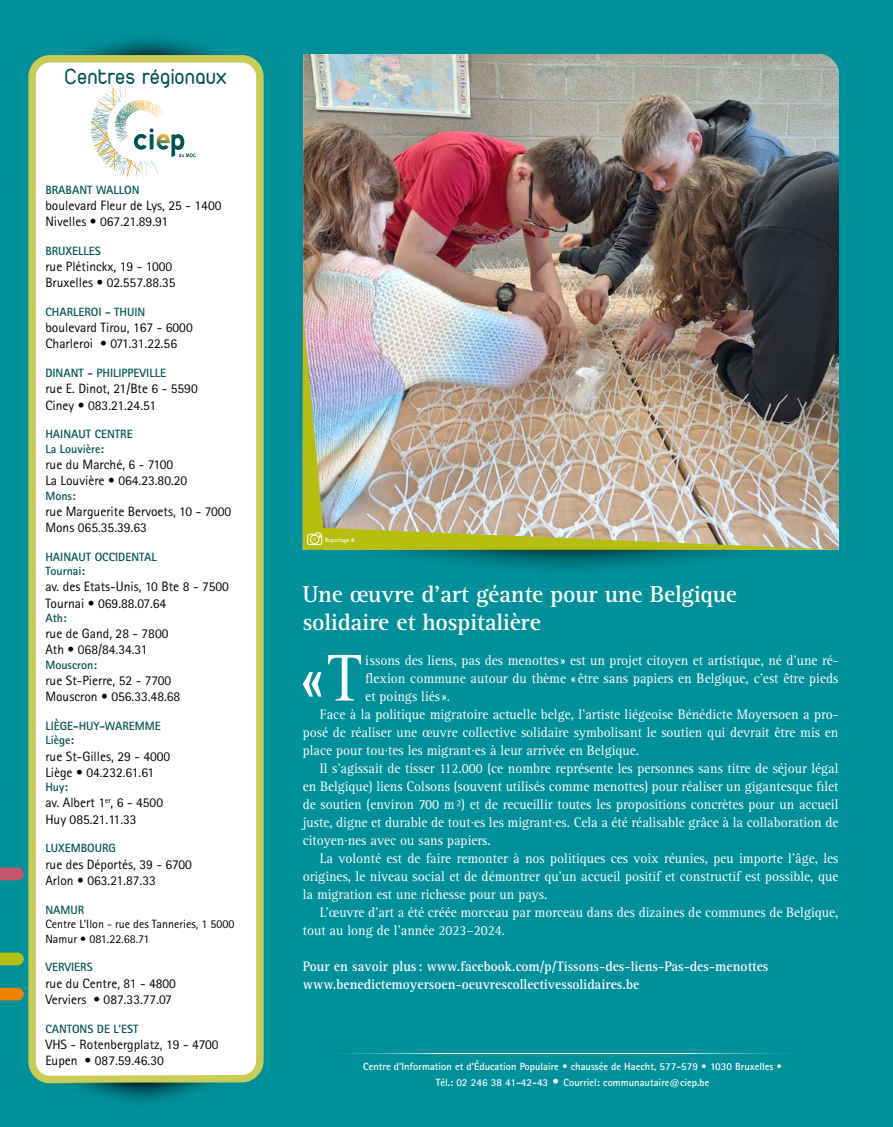
<style>
.page{position:relative;width:893px;height:1127px;background:#00909a}
.page>*{position:absolute;margin:0;border:0;box-sizing:border-box;transform-origin:0 0}
.para_4ème_lettrine{font:68.25px "Rotis Serif Std";color:#fff;scale:.95 1}
.titre_4ème{font:700 24px/28.8px "Rotis Serif Std";letter-spacing:-.01em;color:#fff}
.t1{font:22.5px "Duepuntozero";letter-spacing:.03em;color:#00524c}
.para_4me_sans_lettrine{font:14.25px/18px "Rotis Serif Std";color:#fff;text-align:justify;scale:.95 1}
.para_4ème_lettrine-2{font:14.25px/18px "Rotis Serif Std";color:#fff;text-align:justify;scale:.95 1}
.para_4me_sans_lettrine-2{font:700 14.25px "Rotis Serif Std";color:#fff;scale:.95 1}
.t2{font:13.5px/16.2px "Rotis Sans Serif Std";color:#000}
.t3{font:700 12px "Rotis Sans Serif Std";color:#00524c}
.t4{font:12px/14.4px "Rotis Sans Serif Std";color:#000}
.t5{font:700 10.5px "Rotis Sans Serif Std";color:#fff}
.copiePhoto{font:700 6px "Rotis Sans Serif Std";color:#fff}
.s1{font-family:"Helvetica";font-weight:400}
.s2{font-size:13.5px}
</style>
<div class="page">
<img style="left:303px;top:54px;width:536px;height:478px">
<svg style="left:0;top:867px;width:24px;height:13px"></svg>
<svg style="left:0;top:952px;width:24px;height:13px"></svg>
<svg style="left:0;top:988px;width:24px;height:12px"></svg>
<hr style="left:303px;top:1053px;width:518px;height:1px;background:#fff">
<svg style="left:28px;top:55px;width:236px;height:1028px;background:#f9faf1"></svg>
<svg style="left:45px;top:1082px;width:195px;height:19px"></svg>
<svg style="left:91px;top:83px;width:105px;height:95px;background:#e9ede8"></svg>
<svg style="left:72px;top:38px;width:152px;height:17px"></svg>
<img style="left:303px;top:311px;width:535px;height:221px">
<svg style="left:302px;top:532px;width:537px;height:37px"></svg>
<p class="t1" style="left:65px;top:65px;width:164px">Centres régionaux</p>
<p class="t3" style="left:45px;top:182px;width:96px">BRABANT WALLON</p>
<p class="t2" style="left:45px;top:197px;width:178px">boulevard Fleur de Lys, 25 - 1400<br>Nivelles • 067.21.89.91</p>
<p class="t3" style="left:45px;top:243px;width:57px">BRUXELLES</p>
<p class="t2" style="left:45px;top:258px;width:132px">rue Plétinckx, 19 - 1000<br>Bruxelles • 02.557.88.35</p>
<p class="t3" style="left:45px;top:304px;width:101px">CHARLEROI - THUIN</p>
<p class="t2" style="left:45px;top:319px;width:149px">boulevard Tirou, 167 - 6000<br>Charleroi • 071.31.22.56</p>
<p class="t3" style="left:45px;top:365px;width:122px">DINANT - PHILIPPEVILLE</p>
<p class="t2" style="left:45px;top:381px;width:154px">rue E. Dinot, 21/Bte 6 - 5590<br>Ciney • 083.21.24.51</p>
<p class="t3" style="left:45px;top:427px;width:89px">HAINAUT CENTRE</p>
<p class="t3" style="left:45px;top:441px;width:60px">La Louvière:</p>
<p class="t2" style="left:45px;top:456px;width:143px">rue du Marché, 6 - 7100<br>La Louvière • 064.23.80.20</p>
<p class="t3" style="left:45px;top:488px;width:32px">Mons:</p>
<p class="t2" style="left:45px;top:503px;width:187px">rue Marguerite Bervoets, 10 - 7000<br>Mons 065.35.39.63</p>
<p class="t3" style="left:45px;top:549px;width:113px">HAINAUT OCCIDENTAL</p>
<p class="t3" style="left:45px;top:563px;width:41px">Tournai:</p>
<p class="t2" style="left:45px;top:579px;width:185px">av. des Etats-Unis, 10 Bte 8 - 7500<br>Tournai • 069.88.07.64</p>
<p class="t3" style="left:45px;top:610px;width:23px">Ath:</p>
<p class="t2" style="left:45px;top:625px;width:125px">rue de Gand, 28 - 7800</p>
<p class="t2" style="left:45px;top:642px;width:104px">Ath • 068/84.34.31</p>
<p class="t3" style="left:45px;top:657px;width:53px">Mouscron:</p>
<p class="t2" style="left:45px;top:672px;width:136px">rue St-Pierre, 52 - 7700<br>Mouscron • 056.33.48.68</p>
<p class="t3" style="left:45px;top:718px;width:117px">LIÈGE-HUY-WAREMME</p>
<p class="t3" style="left:45px;top:733px;width:30px">Liège:</p>
<p class="t2" style="left:45px;top:748px;width:126px">rue St-Gilles, 29 - 4000</p>
<p class="t2" style="left:45px;top:764px;width:110px">Liège • 04.232.61.61</p>
<p class="t3" style="left:45px;top:779px;width:24px">Huy:</p>
<p class="t2" style="left:45px;top:795px;width:119px">av. Albert 1<sup>er</sup>, 6 - 4500<br>Huy 085.21.11.33</p>
<p class="t3" style="left:45px;top:841px;width:72px">LUXEMBOURG</p>
<p class="t2" style="left:45px;top:856px;width:148px">rue des Déportés, 39 - 6700<br>Arlon • 063.21.87.33</p>
<p class="t3" style="left:45px;top:902px;width:40px">NAMUR</p>
<p class="t4" style="left:45px;top:917px;width:191px">Centre L’Ilon - rue des Tanneries, 1 5000<br>Namur • 081.22.68.71</p>
<p class="t3" style="left:45px;top:959px;width:49px">VERVIERS</p>
<p class="t2" style="left:45px;top:975px;width:132px">rue du Centre, 81 - 4800<br>Verviers • 087.33.77.07</p>
<p class="t3" style="left:45px;top:1021px;width:95px">CANTONS DE L’EST</p>
<p class="t2" style="left:45px;top:1036px;width:175px">VHS - Rotenbergplatz, 19 - 4700<br>Eupen • 087.59.46.30</p>
<p class="copiePhoto" style="left:313px;top:536px;width:4px">©</p>
<p class="copiePhoto" style="left:325px;top:536px;width:32px">Reportage <span class="s1">&amp;</span></p>
<p class="titre_4ème" style="left:303px;top:580px;width:436px">Une œuvre d’art géante pour une Belgique solidaire et hospitalière</p>
<p class="para_4ème_lettrine" style="left:300px;top:639px;width:66px">«T</p>
<p class="para_4ème_lettrine-2" style="left:365px;top:651px;width:499px">issons des liens, pas des menottes» est un projet citoyen et artistique, né d’une ré&shy;flexion commune autour du thème « être sans papiers en Belgique, c’est être pieds et poings liés».</p>
<p class="para_4me_sans_lettrine" style="left:303px;top:705px;width:565px;text-indent:17px">Face à la politique migratoire actuelle belge, l’artiste liégeoise Bénédicte Moyersoen a pro&shy;posé de réaliser une œuvre collective solidaire symbolisant le soutien qui devrait être mis en place pour tou·tes les migrant·es à leur arrivée en Belgique.</p>
<p class="para_4me_sans_lettrine" style="left:303px;top:759px;width:565px;text-indent:17px">Il s’agissait de tisser 112.000 (ce nombre représente les personnes sans titre de séjour légal en Belgique) liens Colsons (souvent utilisés comme menottes) pour réaliser un gigantesque filet de soutien (environ 700 m²) et de recueillir toutes les propositions concrètes pour un accueil juste, digne et durable de tout·es les migrant·es. Cela a été réalisable grâce à la collaboration de citoyen·nes avec ou sans papiers.</p>
<p class="para_4me_sans_lettrine" style="left:303px;top:849px;width:565px;text-indent:17px">La volonté est de faire remonter à nos politiques ces voix réunies, peu importe l’âge, les origines, le niveau social et de démontrer qu’un accueil positif et constructif est possible, que la migration est une richesse pour un pays.</p>
<p class="para_4me_sans_lettrine" style="left:303px;top:903px;width:565px;text-indent:17px">L’œuvre d’art a été créée morceau par morceau dans des dizaines de communes de Belgique, tout au long de l’année 2023–2024.</p>
<p class="para_4me_sans_lettrine-2" style="left:303px;top:957px;width:492px">Pour en savoir plus : www.facebook.com/p/Tissons-des-liens-Pas-des-menottes</p>
<p class="para_4me_sans_lettrine-2" style="left:303px;top:975px;width:356px">www.benedictemoyersoen-oeuvrescollectivessolidaires.be</p>
<p class="t5" style="left:363px;top:1060px;width:420px">Centre d’Information et d’Éducation Populaire • chaussée de Haecht, 577-579 • 1030 Bruxelles •</p>
<p class="t5" style="left:436px;top:1076px;width:275px">Tél.: 02 246 38 41-42-43 <span class="s2">•</span> Courriel: communautaire@ciep.be</p>
</div>
